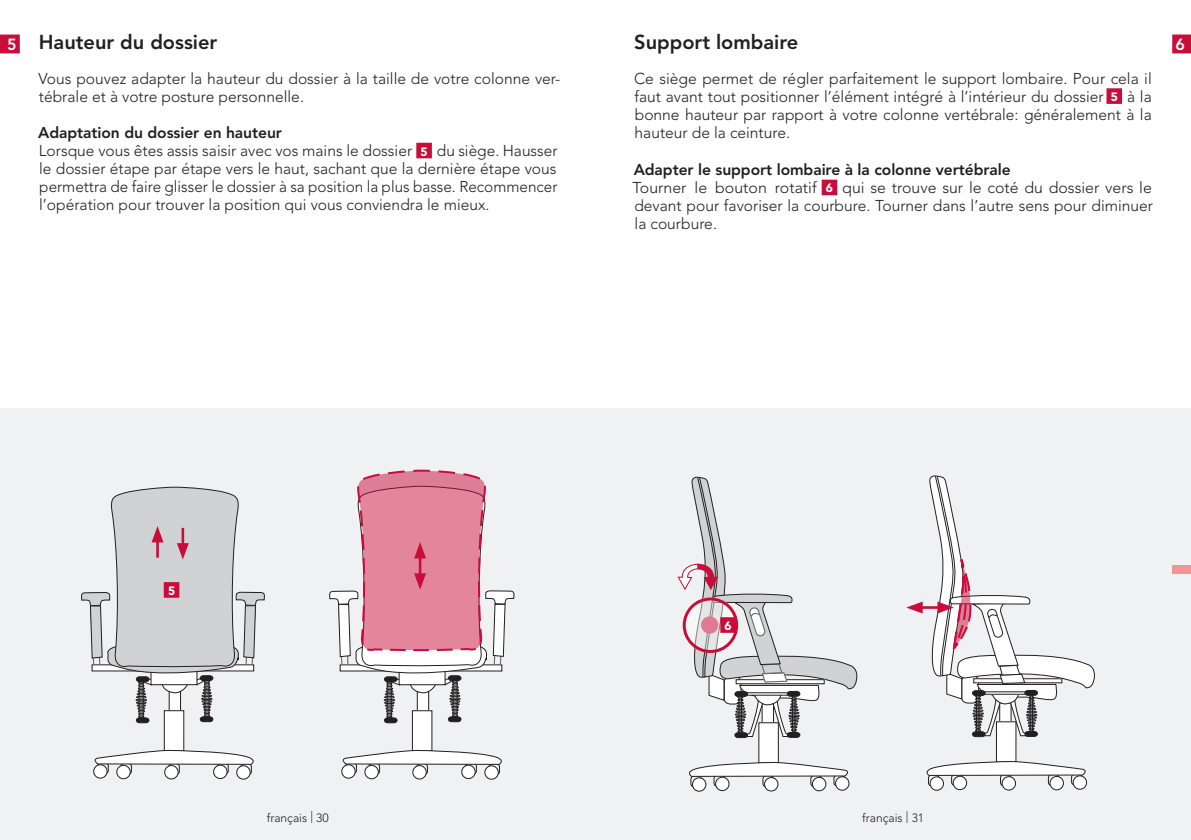
<style>
.page{position:relative;width:1191px;height:840px;background:#fff}
.page>*{position:absolute;margin:0;border:0;box-sizing:border-box;transform-origin:0 0}
.t1{font:800 20px "Avenir";color:#231f20}
.t2{font:800 16px "Avenir";color:#fff}
.t3{font:300 15.6px/18px "Avenir";color:#231f20;text-align:justify}
.t4{font:800 15.6px "Avenir";letter-spacing:-.005em;color:#231f20}
.t5{font:300 12px "Avenir";color:#231f20}
.t6{font:900 12px "Avenir";color:#fff}
</style>
<div class="page">
<div style="left:416px;top:143px;width:16px;height:15px;background:#c80d3a;border:2px solid #c80d3a"></div>
<div style="left:821px;top:179px;width:16px;height:16px;background:#c80d3a;border:2px solid #c80d3a"></div>
<div style="left:1106px;top:88px;width:16px;height:16px;background:#c80d3a;border:2px solid #c80d3a"></div>
<svg style="left:1172px;top:34px;width:19px;height:19px"></svg>
<svg style="left:0;top:34px;width:20px;height:19px"></svg>
<div style="left:0;top:408px;width:598px;height:431px;background:#f0f1f2"></div>
<div style="left:94px;top:764px;width:13px;height:13px;background:#fff;border-radius:50%"></div>
<div style="left:93px;top:763px;width:14px;height:15px;border:1px solid #231f20;border-radius:50%"></div>
<svg style="left:237px;top:765px;width:13px;height:13px"></svg>
<div style="left:236px;top:764px;width:15px;height:15px;border:1px solid #231f20;border-radius:50%"></div>
<div style="left:214px;top:764px;width:13px;height:14px;background:#fff;border-radius:50%"></div>
<div style="left:213px;top:764px;width:14px;height:14px;border:1px solid #231f20;border-radius:50%"></div>
<svg style="left:165px;top:765px;width:13px;height:13px"></svg>
<div style="left:164px;top:764px;width:14px;height:15px;border:1px solid #231f20;border-radius:50%"></div>
<div style="left:117px;top:764px;width:13px;height:14px;background:#fff;border-radius:50%"></div>
<div style="left:116px;top:764px;width:15px;height:14px;border:1px solid #231f20;border-radius:50%"></div>
<div style="left:164px;top:710px;width:20px;height:40px;background:#fff"></div>
<div style="left:164px;top:709px;width:20px;height:42px;border:1px solid #231f20"></div>
<svg style="left:93px;top:748px;width:161px;height:27px"></svg>
<svg style="left:81px;top:486px;width:184px;height:237px"></svg>
<div style="left:164px;top:581px;width:15px;height:16px;background:#c80d3a;border:2px solid #c80d3a"></div>
<div style="left:341px;top:763px;width:15px;height:15px;border:1px solid #231f20;border-radius:50%"></div>
<svg style="left:485px;top:765px;width:13px;height:13px"></svg>
<div style="left:484px;top:764px;width:15px;height:15px;border:1px solid #231f20;border-radius:50%"></div>
<div style="left:462px;top:764px;width:13px;height:14px;background:#fff;border-radius:50%"></div>
<div style="left:461px;top:764px;width:14px;height:14px;border:1px solid #231f20;border-radius:50%"></div>
<svg style="left:413px;top:765px;width:13px;height:13px"></svg>
<div style="left:412px;top:764px;width:15px;height:15px;border:1px solid #231f20;border-radius:50%"></div>
<div style="left:364px;top:764px;width:15px;height:14px;border:1px solid #231f20;border-radius:50%"></div>
<div style="left:412px;top:710px;width:20px;height:40px;background:#fff"></div>
<div style="left:412px;top:709px;width:20px;height:42px;border:1px solid #231f20"></div>
<svg style="left:341px;top:748px;width:161px;height:27px"></svg>
<svg style="left:329px;top:469px;width:186px;height:254px"></svg>
<div style="left:592px;top:408px;width:599px;height:431px;background:#f0f1f2"></div>
<div style="left:833px;top:774px;width:12px;height:12px;border:1px solid #231f20;border-radius:3px"></div>
<div style="left:835px;top:776px;width:14px;height:13px;background:#fff;border-radius:50%"></div>
<div style="left:835px;top:775px;width:14px;height:15px;border:1px solid #231f20;border-radius:50%"></div>
<div style="left:690px;top:775px;width:12px;height:12px;border:1px solid #231f20;border-radius:3px"></div>
<div style="left:692px;top:777px;width:14px;height:13px;background:#fff;border-radius:50%"></div>
<div style="left:692px;top:776px;width:14px;height:15px;border:1px solid #231f20;border-radius:50%"></div>
<div style="left:713px;top:774px;width:12px;height:12px;border:1px solid #231f20;border-radius:3px"></div>
<div style="left:715px;top:776px;width:14px;height:14px;background:#fff;border-radius:50%"></div>
<div style="left:715px;top:776px;width:14px;height:14px;border:1px solid #231f20;border-radius:50%"></div>
<div style="left:762px;top:774px;width:12px;height:12px;border:1px solid #231f20;border-radius:3px"></div>
<div style="left:764px;top:777px;width:14px;height:13px;background:#fff;border-radius:50%"></div>
<div style="left:764px;top:776px;width:14px;height:15px;border:1px solid #231f20;border-radius:50%"></div>
<div style="left:810px;top:774px;width:12px;height:12px;border:1px solid #231f20;border-radius:3px"></div>
<div style="left:812px;top:777px;width:14px;height:13px;background:#fff;border-radius:50%"></div>
<div style="left:812px;top:776px;width:14px;height:14px;border:1px solid #231f20;border-radius:50%"></div>
<div style="left:759px;top:722px;width:19px;height:40px;background:#fff"></div>
<div style="left:758px;top:721px;width:21px;height:42px;border:1px solid #231f20"></div>
<svg style="left:689px;top:760px;width:160px;height:16px"></svg>
<div style="left:1071px;top:773px;width:11px;height:12px;border:1px solid #231f20;border-radius:3px"></div>
<div style="left:1073px;top:775px;width:13px;height:13px;background:#fff;border-radius:50%"></div>
<div style="left:1072px;top:775px;width:15px;height:14px;border:1px solid #231f20;border-radius:50%"></div>
<div style="left:928px;top:774px;width:11px;height:12px;border:1px solid #231f20;border-radius:3px"></div>
<div style="left:930px;top:776px;width:13px;height:13px;background:#fff;border-radius:50%"></div>
<div style="left:929px;top:776px;width:15px;height:14px;border:1px solid #231f20;border-radius:50%"></div>
<div style="left:951px;top:773px;width:11px;height:12px;border:1px solid #231f20;border-radius:3px"></div>
<div style="left:953px;top:775px;width:13px;height:14px;background:#fff;border-radius:50%"></div>
<div style="left:952px;top:775px;width:15px;height:14px;border:1px solid #231f20;border-radius:50%"></div>
<div style="left:1000px;top:774px;width:11px;height:11px;border:1px solid #231f20;border-radius:3px"></div>
<svg style="left:1002px;top:776px;width:13px;height:13px"></svg>
<div style="left:1001px;top:775px;width:15px;height:15px;border:1px solid #231f20;border-radius:50%"></div>
<svg style="left:677px;top:476px;width:181px;height:262px"></svg>
<div style="left:1048px;top:773px;width:11px;height:12px;border:1px solid #231f20;border-radius:3px"></div>
<svg style="left:1050px;top:776px;width:13px;height:13px"></svg>
<div style="left:1049px;top:775px;width:14px;height:14px;border:1px solid #231f20;border-radius:50%"></div>
<div style="left:996px;top:721px;width:20px;height:40px;background:#fff"></div>
<div style="left:996px;top:721px;width:20px;height:41px;border:1px solid #231f20"></div>
<svg style="left:926px;top:760px;width:160px;height:15px"></svg>
<svg style="left:684px;top:598px;width:52px;height:52px"></svg>
<div style="left:682px;top:597px;width:56px;height:55px;border:3px solid #c80d3a;border-radius:50%"></div>
<div style="left:720px;top:617px;width:16px;height:15px;background:#c80d3a;border:2px solid #c80d3a"></div>
<hr style="left:918px;top:606px;width:24px;height:2px;background:#c80d3a">
<svg style="left:929px;top:475px;width:166px;height:262px"></svg>
<svg style="left:906px;top:601px;width:16px;height:12px"></svg>
<div style="left:1172px;top:564px;width:19px;height:9px;background:#f09697"></div>
<p class="t1" style="left:39px;top:30px;width:180px">Hauteur du dossier</p>
<p class="t3" style="left:38px;top:69px;width:523px">Vous pouvez adapter la hauteur du dossier à la taille de votre colonne ver&shy;tébrale et à votre posture personnelle.</p>
<p class="t4" style="left:38px;top:123px;width:245px">Adaptation du dossier en hauteur</p>
<p class="t3" style="left:39px;top:142px;width:375px">Lorsque vous êtes assis saisir avec vos mains le dossier</p>
<p class="t1" style="left:634px;top:30px;width:166px">Support lombaire</p>
<p class="t3" style="left:634px;top:69px;width:519px">Ce siège permet de régler parfaitement le support lombaire. Pour cela il faut avant tout positionner l’élément intégré à l’intérieur du dossier</p>
<p class="t2" style="left:7px;top:35px;width:11px">5</p>
<p class="t2" style="left:1175px;top:35px;width:11px">6</p>
<p class="t3" style="left:634px;top:87px;width:518px;text-indent:492px">à la bonne hauteur par rapport à votre colonne vertébrale: généralement à la hauteur de la ceinture.</p>
<p class="t4" style="left:633px;top:160px;width:378px">Adapter le support lombaire à la colonne vertébrale</p>
<p class="t3" style="left:632px;top:178px;width:186px">Tourner le bouton rotatif</p>
<p class="t6" style="left:1110px;top:90px;width:9px">5</p>
<p class="t3" style="left:39px;top:141px;width:520px;text-indent:398px">du siège. Hausser le dossier étape par étape vers le haut, sachant que la dernière étape vous permettra de faire glisser le dossier à sa position la plus basse. Recommencer l’opération pour trouver la position qui vous conviendra le mieux.</p>
<p class="t6" style="left:420px;top:144px;width:9px">5</p>
<p class="t3" style="left:634px;top:178px;width:520px;text-indent:208px">qui se trouve sur le coté du dossier vers le devant pour favoriser la courbure. Tourner dans l’autre sens pour diminuer la courbure.</p>
<p class="t6" style="left:825px;top:181px;width:9px">6</p>
<p class="t6" style="left:168px;top:583px;width:9px">5</p>
<p class="t6" style="left:724px;top:618px;width:9px">6</p>
<p class="t5" style="left:267px;top:810px;width:63px">français | 30</p>
<p class="t5" style="left:862px;top:810px;width:63px">français | 31</p>
</div>
